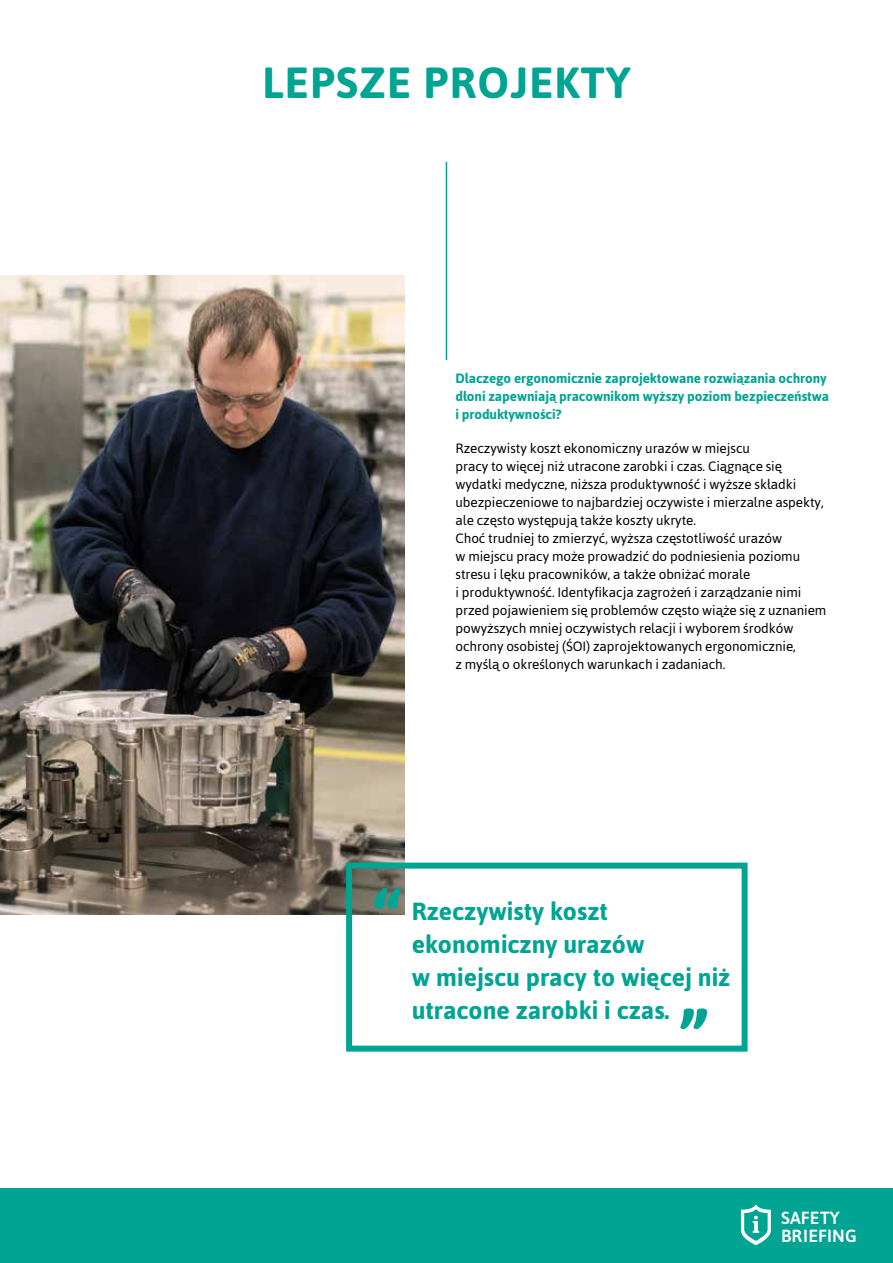
<style>
.page{position:relative;width:893px;height:1263px;background:#fff}
.page>*{position:absolute;margin:0;border:0;box-sizing:border-box;transform-origin:0 0}
.t1{font:700 43.5px "Asap";letter-spacing:.03em;color:#00a493}
.t2{font:700 24.75px/33px "Asap";color:#00a493}
.t3{font:500 17.55px/17.5px "Asap";letter-spacing:.01em;color:#fff}
.t4{font:13.5px/18px "Asap";letter-spacing:-.005em;color:#000}
.t5{font:700 13.5px/18px "Asap";letter-spacing:-.005em;color:#00a493}
</style>
<div class="page">
<img style="left:0;top:275px;width:405px;height:639px">
<hr style="left:446px;top:162px;width:1px;height:198px;background:#00a493">
<div style="left:346px;top:862px;width:402px;height:190px;border:6px solid #00a493"></div>
<svg style="left:374px;top:888px;width:27px;height:20px"></svg>
<svg style="left:680px;top:1008px;width:27px;height:21px"></svg>
<div style="left:0;top:1188px;width:893px;height:75px;background:#00a493"></div>
<svg style="left:741px;top:1205px;width:30px;height:40px"></svg>
<h1 class="t1" style="left:263px;top:54px;width:369px">LEPSZE PROJEKTY</h1>
<p class="t5" style="left:455px;top:368px;width:375px">Dlaczego ergonomicznie zaprojektowane rozwiązania ochrony dłoni zapewniają pracownikom wyższy poziom bezpieczeństwa i produktywności?</p>
<p class="t4" style="left:455px;top:439px;width:372px">Rzeczywisty koszt ekonomiczny urazów w miejscu<br>pracy to więcej niż utracone zarobki i czas. Ciągnące się wydatki medyczne, niższa produktywność i wyższe składki ubezpieczeniowe to najbardziej oczywiste i mierzalne aspekty, ale często występują także koszty ukryte.<br>Choć trudniej to zmierzyć, wyższa częstotliwość urazów<br>w miejscu pracy może prowadzić do podniesienia poziomu stresu i lęku pracowników, a także obniżać morale<br>i produktywność. Identyfikacja zagrożeń i zarządzanie nimi przed pojawieniem się problemów często wiąże się z uznaniem powyższych mniej oczywistych relacji i wyborem środków ochrony osobistej (ŚOI) zaprojektowanych ergonomicznie,<br>z myślą o określonych warunkach i zadaniach.</p>
<h2 class="t2" style="left:412px;top:894px;width:320px">Rzeczywisty koszt ekonomiczny urazów<br>w miejscu pracy to więcej niż utracone zarobki i czas.</h2>
<p class="t3" style="left:781px;top:1208px;width:77px">SAFETY<br>BRIEFING</p>
</div>
